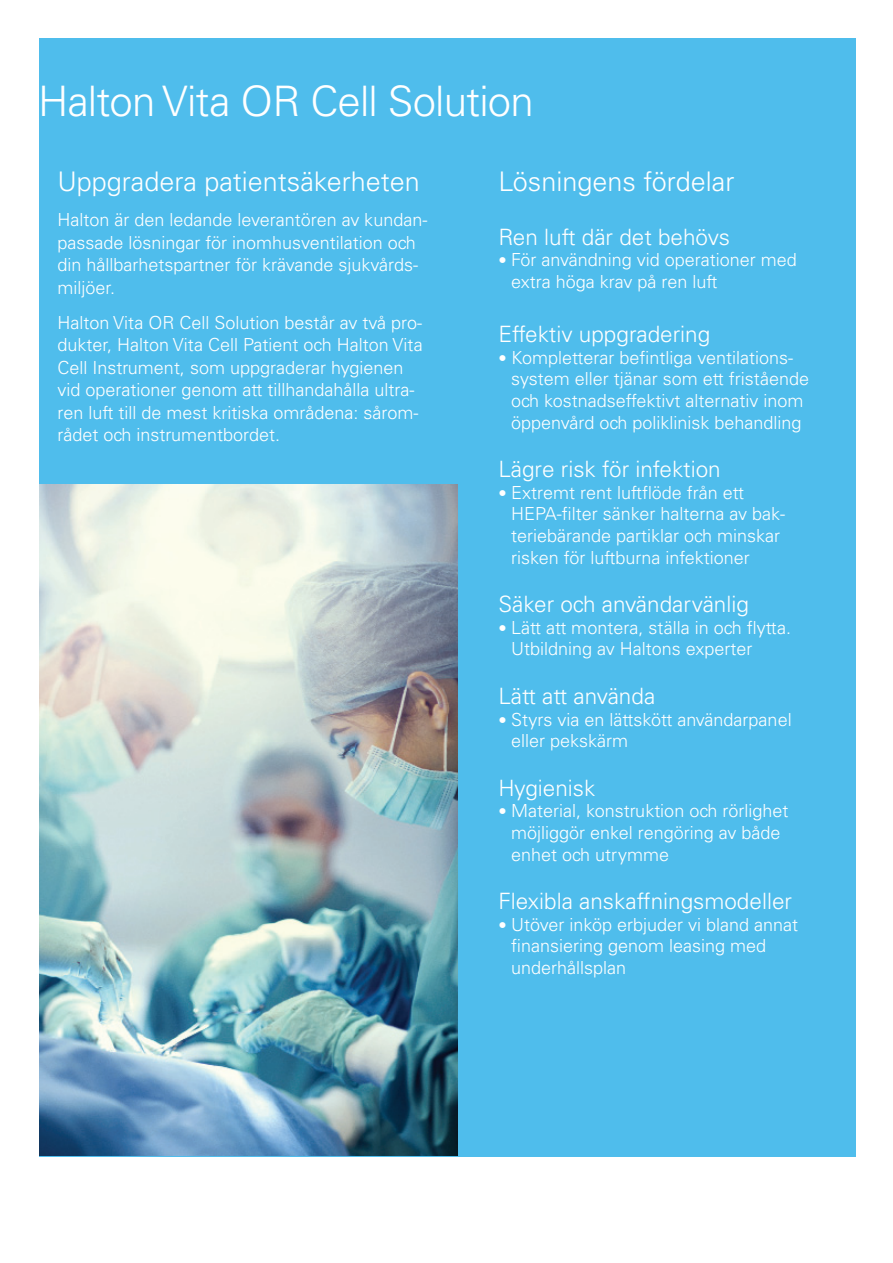
<style>
.page{position:relative;width:893px;height:1263px;background:#fff}
.page>*{position:absolute;margin:0;border:0;box-sizing:border-box;transform-origin:0 0}
.t1{font:300 42px "Univers LT Std";letter-spacing:-.02em;color:#fff}
.t2{font:300 27px "Univers LT Std";color:#fff}
.t3{font:300 22.5px "Univers LT Std";color:#fff}
.t4{font:300 18px/21.6px "Univers LT Std";color:#fff}
.s1{font-size:16.5px}
</style>
<div class="page">
<div style="left:39px;top:38px;width:817px;height:1119px;background:#4fbdec"></div>
<img style="left:39px;top:485px;width:419px;height:670px">
<h1 class="t1" style="left:38px;top:85px;width:497px">Halton Vita OR Cell Solution</h1>
<h2 class="t2" style="left:57px;top:171px;width:364px">Uppgradera patientsäkerheten</h2>
<p class="t4" style="left:57px;top:210px;width:371px;line-height:22.5px">Halton är den ledande leverantören av kundan&shy;passade lösningar för inomhusventilation och din hållbarhetspartner för krävande sjukvårds&shy;miljöer.</p>
<p class="t4" style="left:57px;top:312px;width:367px;line-height:22.5px">Halton Vita OR Cell Solution består av två pro&shy;dukter, Halton Vita Cell Patient och Halton Vita Cell Instrument, som uppgraderar hygienen vid operationer genom att tillhandahålla ultra&shy;ren luft till de mest kritiska områdena: sårom&shy;rådet och instrumentbordet.</p>
<h2 class="t2" style="left:498px;top:171px;width:238px">Lösningens fördelar</h2>
<p class="t3" style="left:498px;top:228px;width:233px">Ren luft där det behövs</p>
<p class="t4" style="left:511px;top:251px;width:287px;text-indent:-13px"><span class="s1">•</span> För användning vid operationer med extra höga krav på ren luft</p>
<p class="t3" style="left:498px;top:325px;width:213px">Effektiv uppgradering</p>
<p class="t4" style="left:511px;top:348px;width:300px;text-indent:-13px"><span class="s1">•</span> Kompletterar befintliga ventilations&shy;system eller tjänar som ett fristående och kostnadseffektivt alternativ inom öppenvård och poliklinisk behandling</p>
<p class="t3" style="left:498px;top:460px;width:224px">Lägre risk för infektion</p>
<p class="t4" style="left:511px;top:483px;width:275px;text-indent:-13px"><span class="s1">•</span> Extremt rent luftflöde från ett HEPA-filter sänker halterna av bak&shy;teriebärande partiklar och minskar risken för luftburna infektioner</p>
<p class="t3" style="left:498px;top:595px;width:252px">Säker och användarvänlig</p>
<p class="t4" style="left:511px;top:618px;width:282px;text-indent:-13px"><span class="s1">•</span> Lätt att montera, ställa in och flytta.<br>Utbildning av Haltons experter</p>
<p class="t3" style="left:498px;top:687px;width:158px">Lätt att använda</p>
<p class="t4" style="left:511px;top:710px;width:282px;text-indent:-13px"><span class="s1">•</span> Styrs via en lättskött användarpanel eller pekskärm</p>
<p class="t3" style="left:498px;top:779px;width:99px">Hygienisk</p>
<p class="t4" style="left:511px;top:801px;width:279px;text-indent:-13px"><span class="s1">•</span> Material, konstruktion och rörlighet möjliggör enkel rengöring av både enhet och utrymme</p>
<p class="t3" style="left:498px;top:892px;width:295px">Flexibla anskaffningsmodeller</p>
<p class="t4" style="left:511px;top:915px;width:289px;text-indent:-13px"><span class="s1">•</span> Utöver inköp erbjuder vi bland annat finansiering genom leasing med underhållsplan</p>
</div>
